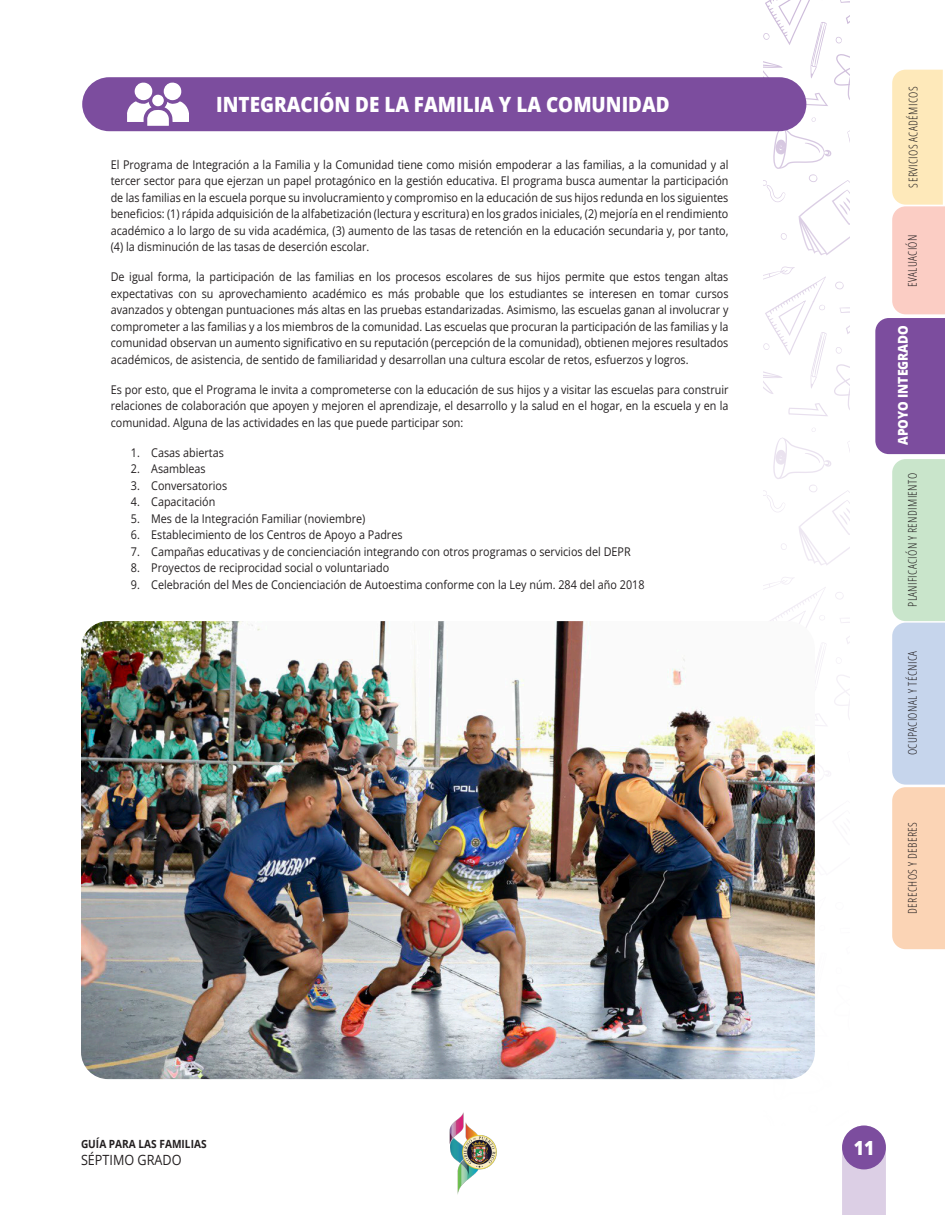
<style>
.page{position:relative;width:945px;height:1215px;background:#fff}
.page>*{position:absolute;margin:0;border:0;box-sizing:border-box;transform-origin:0 0}
.t1{font:800 21px "Open Sans";color:#fff;scale:.9 1}
.t2{font:800 19.5px "Open Sans";color:#fff;scale:.9 1}
.t3{font:14.1px "Open Sans";color:#231f20;scale:.9 1}
.t4{font:800 13.5px "Open Sans";color:#fff;scale:.9 1}
.t5{font:12px/16.5px "Open Sans";color:#231f20;text-align:justify;scale:.9 1}
.t6{font:300 condensed 12px "Open Sans";letter-spacing:.03em;color:#231f20}
.t7{font:700 11.25px "Open Sans";color:#231f20;scale:.9 1}
</style>
<div class="page">
<svg style="left:835px;top:282px;width:9px;height:7px"></svg>
<svg style="left:804px;top:93px;width:24px;height:13px"></svg>
<svg style="left:840px;top:0;width:9px;height:24px"></svg>
<svg style="left:763px;top:0;width:64px;height:83px"></svg>
<svg style="left:834px;top:37px;width:15px;height:62px"></svg>
<svg style="left:763px;top:117px;width:86px;height:138px"></svg>
<svg style="left:835px;top:592px;width:9px;height:8px"></svg>
<svg style="left:788px;top:403px;width:40px;height:13px"></svg>
<svg style="left:840px;top:307px;width:9px;height:27px"></svg>
<svg style="left:763px;top:267px;width:64px;height:127px"></svg>
<svg style="left:834px;top:347px;width:15px;height:62px"></svg>
<svg style="left:763px;top:428px;width:86px;height:137px"></svg>
<svg style="left:815px;top:714px;width:12px;height:12px"></svg>
<svg style="left:840px;top:618px;width:9px;height:26px"></svg>
<svg style="left:763px;top:577px;width:63px;height:113px"></svg>
<svg style="left:834px;top:657px;width:15px;height:61px"></svg>
<img style="left:449px;top:1112px;width:48px;height:83px">
<img style="left:81px;top:621px;width:734px;height:458px">
<div style="left:82px;top:77px;width:724px;height:54px;background:#7c4d9e;border-radius:27px"></div>
<svg style="left:127px;top:82px;width:62px;height:44px"></svg>
<div style="left:152px;top:95px;width:12px;height:11px;background:#fff;border-radius:50%"></div>
<svg style="left:763px;top:1048px;width:123px;height:167px"></svg>
<div style="left:842px;top:1126px;width:44px;height:43px;background:#7c4d9e;border-radius:50%"></div>
<svg style="left:875px;top:70px;width:70px;height:879px"></svg>
<h1 class="t1" style="left:216px;top:89px;width:505px">INTEGRACIÓN DE LA FAMILIA Y LA COMUNIDAD</h1>
<p class="t5" style="left:111px;top:156px;width:688px">El Programa de Integración a la Familia y la Comunidad tiene como misión empoderar a las familias, a la comunidad y al tercer sector para que ejerzan un papel protagónico en la gestión educativa. El programa busca aumentar la participación de las familias en la escuela porque su involucramiento y compromiso en la educación de sus hijos redunda en los siguientes beneficios: (1) rápida adquisición de la alfabetización (lectura y escritura) en los grados iniciales, (2) mejoría en el rendimiento académico a lo largo de su vida académica, (3) aumento de las tasas de retención en la educación secundaria y, por tanto, (4) la disminución de las tasas de deserción escolar.</p>
<p class="t5" style="left:111px;top:268px;width:688px">De igual forma, la participación de las familias en los procesos escolares de sus hijos permite que estos tengan altas expectativas con su aprovechamiento académico es más probable que los estudiantes se interesen en tomar cursos avanzados y obtengan puntuaciones más altas en las pruebas estandarizadas. Asimismo, las escuelas ganan al involucrar y comprometer a las familias y a los miembros de la comunidad. Las escuelas que procuran la participación de las familias y la comunidad observan un aumento significativo en su reputación (percepción de la comunidad), obtienen mejores resultados académicos, de asistencia, de sentido de familiaridad y desarrollan una cultura escolar de retos, esfuerzos y logros.</p>
<p class="t5" style="left:111px;top:381px;width:688px">Es por esto, que el Programa le invita a comprometerse con la educación de sus hijos y a visitar las escuelas para construir relaciones de colaboración que apoyen y mejoren el aprendizaje, el desarrollo y la salud en el hogar, en la escuela y en la comunidad. Alguna de las actividades en las que puede participar son:</p>
<p class="t5" style="left:131px;top:444px;width:105px">1. Casas abiertas</p>
<p class="t5" style="left:131px;top:460px;width:85px">2. Asambleas</p>
<p class="t5" style="left:131px;top:477px;width:109px">3. Conversatorios</p>
<p class="t5" style="left:131px;top:493px;width:95px">4. Capacitación</p>
<p class="t5" style="left:131px;top:510px;width:262px">5. Mes de la Integración Familiar (noviembre)</p>
<p class="t5" style="left:131px;top:526px;width:303px">6. Establecimiento de los Centros de Apoyo a Padres</p>
<p class="t5" style="left:131px;top:543px;width:557px">7. Campañas educativas y de concienciación integrando con otros programas o servicios del DEPR</p>
<p class="t5" style="left:131px;top:559px;width:288px">8. Proyectos de reciprocidad social o voluntariado</p>
<p class="t5" style="left:131px;top:576px;width:572px">9. Celebración del Mes de Concienciación de Autoestima conforme con la Ley núm. 284 del año 2018</p>
<p class="t7" style="left:81px;top:1136px;width:141px">GUÍA PARA LAS FAMILIAS</p>
<p class="t3" style="left:81px;top:1150px;width:113px">SÉPTIMO GRADO</p>
<p class="t6" style="left:905px;top:188px;width:102px;rotate:-90deg">SERVICIOS ACADÉMICOS</p>
<p class="t6" style="left:904px;top:287px;width:54px;rotate:-90deg">EVALUACIÓN</p>
<p class="t4" style="left:893px;top:445px;width:135px;rotate:-90deg">APOYO INTEGRADO</p>
<p class="t6" style="left:904px;top:607px;width:135px;rotate:-90deg">PLANIFICACIÓN Y RENDIMIENTO</p>
<p class="t6" style="left:904px;top:755px;width:106px;rotate:-90deg">OCUPACIONAL Y TÉCNICA</p>
<p class="t6" style="left:904px;top:914px;width:93px;rotate:-90deg">DERECHOS Y DEBERES</p>
<h2 class="t2" style="left:854px;top:1133px;width:24px">11</h2>
</div>
